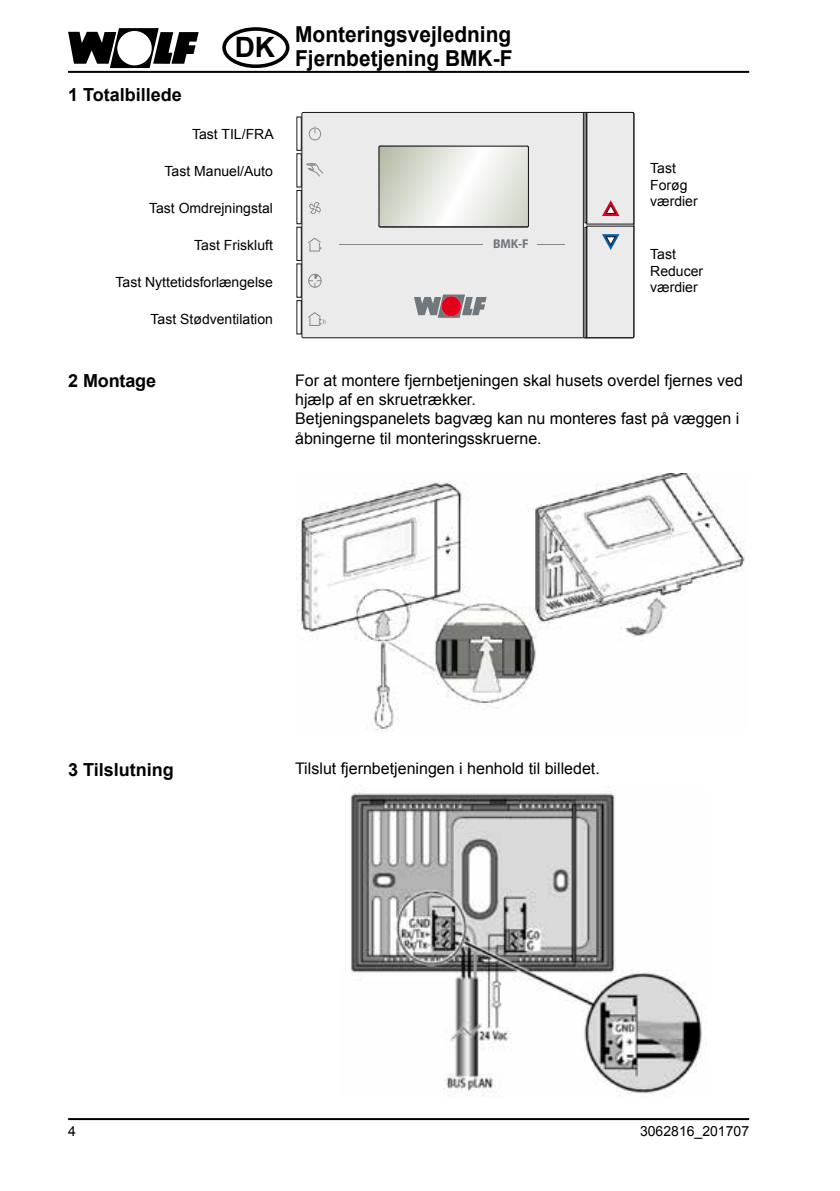
<style>
.page{position:relative;width:840px;height:1191px;background:#fff}
.page>*{position:absolute;margin:0;border:0;box-sizing:border-box;transform-origin:0 0}
.t1{font:700 22px/24px "Arial";color:#000;text-align:right;scale:.95 1}
.t2{font:700 18px "Arial";color:#000}
.t3{font:16px/19.2px "Arial";color:#000}
.t4{font:14px/16.8px "Arial";color:#000}
.t5{font:700 12.8px "Myriad Pro";color:#70787d;scale:.95 1}
.t6{font:7px "Myriad Pro";color:#87888a;scale:.95 1}
</style>
<div class="page">
<hr style="left:68px;top:71px;width:680px;height:2px;background:#000">
<hr style="left:68px;top:1118px;width:680px;height:2px;background:#000">
<svg style="left:68px;top:28px;width:130px;height:40px"></svg>
<div style="left:222px;top:27px;width:67px;height:41px;border:4px solid #000;border-radius:50%"></div>
<img style="left:296px;top:473px;width:450px;height:258px">
<div style="left:365px;top:597px;width:24px;height:11px;background:#fff"></div>
<svg style="left:644px;top:564px;width:28px;height:12px"></svg>
<svg style="left:371px;top:573px;width:20px;height:11px"></svg>
<svg style="left:636px;top:544px;width:21px;height:11px"></svg>
<img style="left:351px;top:787px;width:351px;height:310px">
<div style="left:303px;top:114px;width:283px;height:222px;background:#ebebec"></div>
<svg style="left:586px;top:112px;width:48px;height:226px;background:#dddcde"></svg>
<div style="left:301px;top:112px;width:332px;height:226px;border:1px solid #1a171b;border-radius:2px"></div>
<hr style="left:582px;top:112px;width:1px;height:225px;background:#1a171b">
<hr style="left:339px;top:244px;width:225px;height:1px;background:#87888a">
<svg style="left:308px;top:126px;width:13px;height:15px"></svg>
<div style="left:483px;top:234px;width:53px;height:20px;background:#ebebec"></div>
<svg style="left:414px;top:294px;width:72px;height:24px"></svg>
<div style="left:441px;top:296px;width:19px;height:20px;background:#e2001a;border-radius:50%"></div>
<svg style="left:378px;top:145px;width:149px;height:80px"></svg>
<div style="left:378px;top:146px;width:150px;height:81px;border:1px solid #1a171b"></div>
<div style="left:308px;top:274px;width:13px;height:14px;border:1px solid #87888a;border-radius:50%"></div>
<svg style="left:308px;top:274px;width:13px;height:13px"></svg>
<svg style="left:305px;top:163px;width:19px;height:14px"></svg>
<div style="left:309px;top:242px;width:10px;height:9px;border:1px solid #87888a"></div>
<svg style="left:307px;top:237px;width:14px;height:13px"></svg>
<div style="left:309px;top:317px;width:10px;height:9px;border:1px solid #87888a"></div>
<svg style="left:307px;top:311px;width:14px;height:14px"></svg>
<svg style="left:308px;top:202px;width:13px;height:13px"></svg>
<p class="t2" style="left:68px;top:83px;width:115px">1 Totalbillede</p>
<h1 class="t1" style="left:234px;top:23px;width:294px">Monteringsvejledning<br><sup>DK</sup> Fjernbetjening BMK-F</h1>
<p class="t4" style="left:192px;top:126px;width:83px">Tast TIL/FRA</p>
<p class="t4" style="left:164px;top:163px;width:110px">Tast Manuel/Auto</p>
<p class="t4" style="left:149px;top:200px;width:125px">Tast Omdrejningstal</p>
<p class="t4" style="left:194px;top:237px;width:80px">Tast Friskluft</p>
<p class="t4" style="left:115px;top:273px;width:159px">Tast Nyttetidsforlængelse</p>
<p class="t4" style="left:150px;top:310px;width:124px">Tast Stødventilation</p>
<p class="t6" style="left:322px;top:317px;width:5px">h</p>
<p class="t5" style="left:492px;top:235px;width:39px">BMK-F</p>
<p class="t4" style="left:650px;top:160px;width:49px">Tast<br>Forøg værdier</p>
<p class="t4" style="left:650px;top:245px;width:54px">Tast<br>Reducer værdier</p>
<p class="t2" style="left:68px;top:369px;width:89px">2 Montage</p>
<p class="t3" style="left:295px;top:371px;width:449px">For at montere fjernbetjeningen skal husets overdel fjernes ved hjælp af en skruetrækker.<br>Betjeningspanelets bagvæg kan nu monteres fast på væggen i åbningerne til monteringsskruerne.</p>
<p class="t2" style="left:68px;top:757px;width:107px">3 Tilslutning</p>
<p class="t3" style="left:295px;top:759px;width:306px">Tilslut fjernbetjeningen i henhold til billedet.</p>
<p class="t4" style="left:68px;top:1122px;width:9px">4</p>
<p class="t4" style="left:639px;top:1122px;width:110px">3062816_201707</p>
</div>
